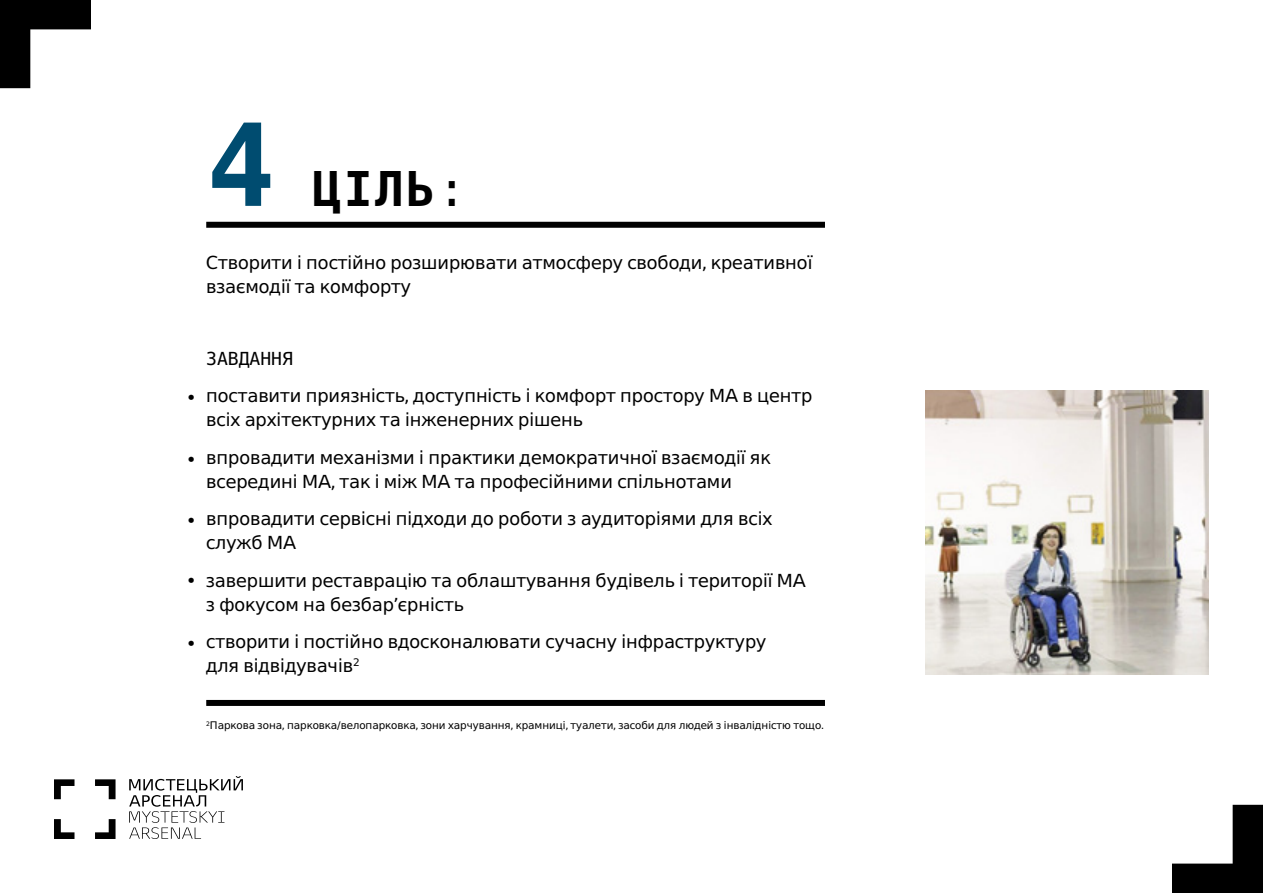
<style>
.page{position:relative;width:1263px;height:893px;background:#fff}
.page>*{position:absolute;margin:0;border:0;box-sizing:border-box;transform-origin:0 0}
.t1{font:700 114.3px "MA2 DejaVu Mono";color:#004c70}
.t2{font:700 48px "MA2 DejaVu Mono";color:#000}
.t3{font:18px/24px "MA2 DejaVu Sans";color:#000}
.t4{font:18px "MA DejaVu Mono";color:#000}
.t5{font:10.5px "MA2 DejaVu Sans";color:#000}
.s1{font-weight:400}
</style>
<div class="page">
<svg style="left:129px;top:776px;width:114px;height:63px"></svg>
<svg style="left:54px;top:779px;width:62px;height:60px"></svg>
<svg style="left:1172px;top:805px;width:91px;height:88px"></svg>
<svg style="left:0;top:0;width:91px;height:88px"></svg>
<div style="left:206px;top:222px;width:619px;height:6px;background:#000"></div>
<div style="left:206px;top:700px;width:619px;height:6px;background:#000"></div>
<img style="left:925px;top:390px;width:284px;height:284px">
<h1 class="t1" style="left:207px;top:86px;width:70px">4</h1>
<h2 class="t2" style="left:312px;top:155px;width:156px">ЦІЛЬ<span class="s1">:</span></h2>
<p class="t3" style="left:206px;top:249px;width:608px">Створити і постійно розширювати атмосферу свободи, креативної взаємодії та комфорту</p>
<p class="t3" style="left:188px;top:385px;width:8px">•</p>
<p class="t3" style="left:188px;top:446px;width:8px">•</p>
<p class="t3" style="left:188px;top:508px;width:8px">•</p>
<p class="t3" style="left:188px;top:568px;width:8px">•</p>
<p class="t3" style="left:188px;top:631px;width:8px">•</p>
<p class="t4" style="left:206px;top:346px;width:88px">ЗАВДАННЯ</p>
<p class="t3" style="left:206px;top:383px;width:608px">поставити приязність, доступність і комфорт простору МА в центр всіх архітектурних та інженерних рішень</p>
<p class="t3" style="left:206px;top:444px;width:566px">впровадити механізми і практики демократичної взаємодії як всередині МА, так і між МА та професійними спільнотами</p>
<p class="t3" style="left:206px;top:506px;width:567px">впровадити сервісні підходи до роботи з аудиторіями для всіх служб МА</p>
<p class="t3" style="left:206px;top:567px;width:601px">завершити реставрацію та облаштування будівель і території МА з фокусом на безбар’єрність</p>
<p class="t3" style="left:206px;top:629px;width:561px">створити і постійно вдосконалювати сучасну інфраструктуру для відвідувачів<sup>2</sup></p>
<p class="t5" style="left:206px;top:717px;width:619px"><sup>2</sup>Паркова зона, парковка/велопарковка, зони харчування, крамниці, туалети, засоби для людей з інвалідністю тощо.</p>
</div>
